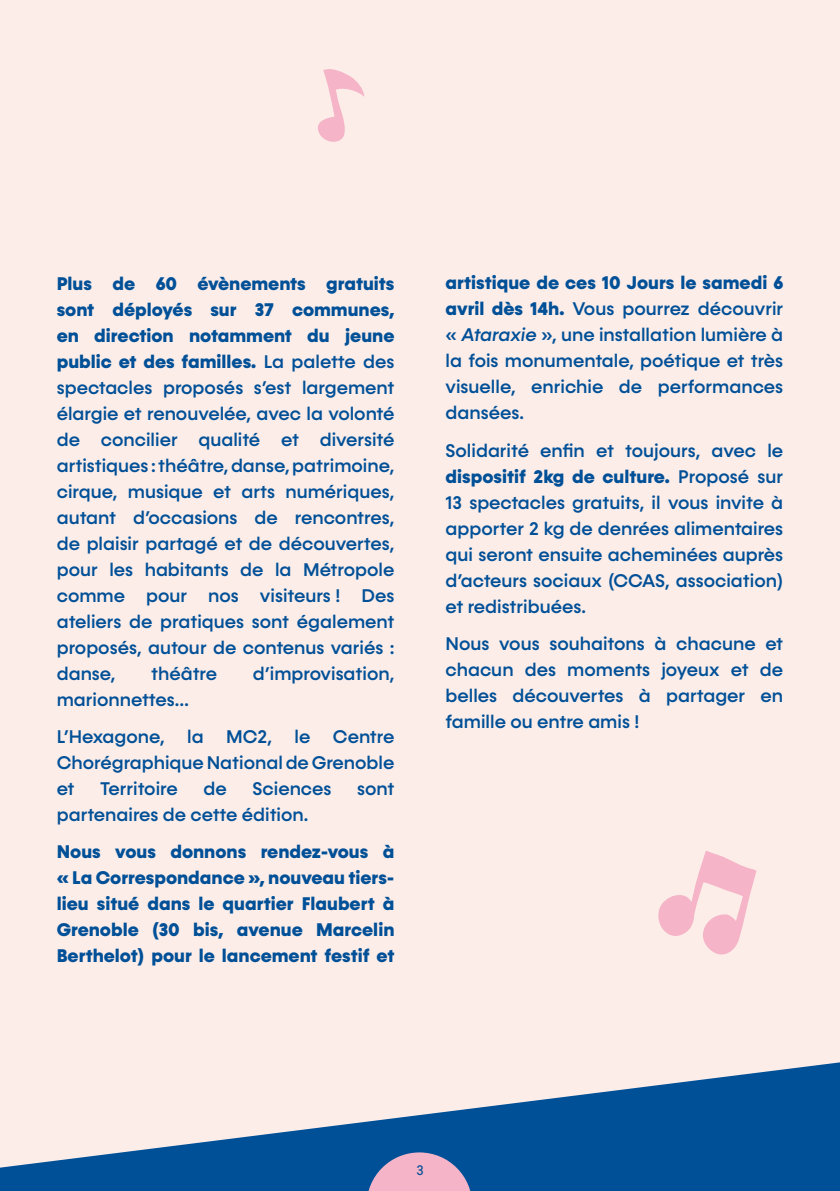
<style>
.page{position:relative;width:840px;height:1191px;background:#fff}
.page>*{position:absolute;margin:0;border:0;box-sizing:border-box;transform-origin:0 0}
.t1{font:500 18.4px/26px "Konnect";color:#005098;text-align:justify}
.t2{font:800 18.4px/26px "Konnect";color:#005098;text-align:justify}
.t3{font:14px "Konnect";color:#005098}
.s1{font-weight:800}
.s2{font-style:italic}
</style>
<div class="page">
<div style="left:0;top:0;width:839px;height:1191px;background:#fdede8"></div>
<svg style="left:0;top:1062px;width:839px;height:129px;fill:#005098"></svg>
<svg style="left:658px;top:851px;width:98px;height:104px"></svg>
<svg style="left:318px;top:69px;width:46px;height:73px"></svg>
<svg style="left:366px;top:1152px;width:106px;height:39px;background:#ab95b8"></svg>
<p class="t1" style="left:57px;top:270px;width:339px"><span class="s1">Plus de 60 évènements gratuits sont déployés sur 37 communes, en direction notamment du jeune public et des familles.</span> La palette des spectacles proposés s’est largement élargie et renouvelée, avec la volonté de concilier qualité et diversité artistiques : théâtre, danse, patrimoine, cirque, musique et arts numériques, autant d’occasions de rencontres, de plaisir partagé et de découvertes, pour les habitants de la Métropole comme pour nos visiteurs ! Des ateliers de pratiques sont également proposés, autour de contenus variés : danse,</p>
<p class="t1" style="left:151px;top:660px;width:67px">théâtre</p>
<p class="t1" style="left:252px;top:660px;width:143px">d’improvisation,</p>
<p class="t1" style="left:57px;top:681px;width:339px;line-height:37.4px">marionnettes…<br>L’Hexagone, la MC2, le Centre</p>
<p class="t1" style="left:57px;top:750px;width:339px">Chorégraphique National de Grenoble et</p>
<p class="t1" style="left:100px;top:776px;width:79px">Territoire</p>
<p class="t1" style="left:203px;top:776px;width:25px">de</p>
<p class="t1" style="left:252px;top:776px;width:80px">Sciences</p>
<p class="t1" style="left:357px;top:776px;width:39px">sont</p>
<p class="t1" style="left:57px;top:802px;width:253px">partenaires de cette édition.</p>
<p class="t2" style="left:57px;top:839px;width:339px">Nous vous donnons rendez-vous à « La Correspondance », nouveau tiers&shy;lieu situé dans le quartier Flaubert à Grenoble (30 bis, avenue Marcelin Berthelot) pour le lancement festif et</p>
<p class="t1" style="left:445px;top:270px;width:339px"><span class="s1">artistique de ces 10 Jours le samedi 6 avril dès 14h.</span> Vous pourrez découvrir « <span class="s2">Ataraxie</span> », une installation lumière à la fois monumentale, poétique et très visuelle, enrichie de performances dansées.</p>
<p class="t1" style="left:445px;top:438px;width:339px">Solidarité enfin et toujours, avec le <span class="s1">dispositif 2kg de culture.</span> Proposé sur 13 spectacles gratuits, il vous invite à apporter 2 kg de denrées alimentaires qui seront ensuite acheminées auprès d’acteurs sociaux (CCAS, association) et redistribuées.</p>
<p class="t1" style="left:445px;top:631px;width:339px">Nous vous souhaitons à chacune et chacun des moments joyeux et de belles découvertes à partager en famille ou entre amis !</p>
<p class="t3" style="left:416px;top:1161px;width:9px">3</p>
</div>
